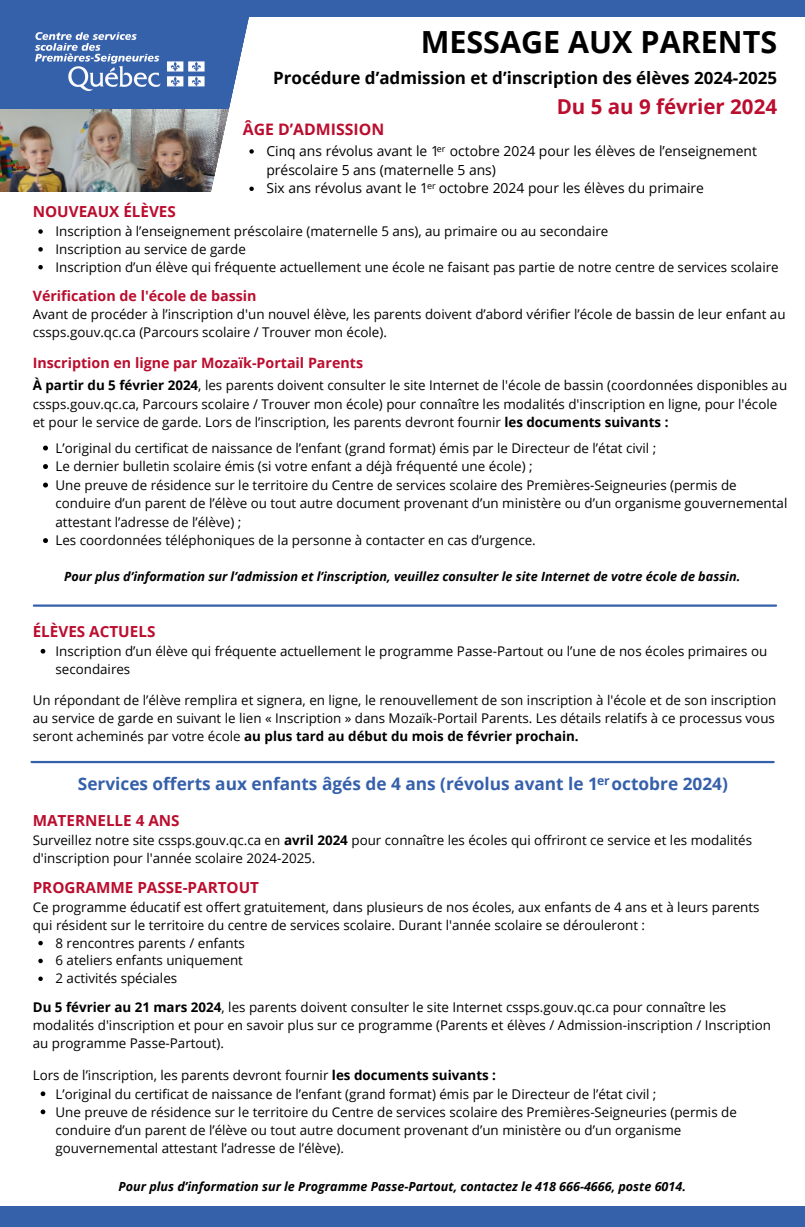
<style>
.page{position:relative;width:805px;height:1227px;background:#fff}
.page>*{position:absolute;margin:0;border:0;box-sizing:border-box;transform-origin:0 0}
.t1{font:700 30.45px "Open Sans";color:#000}
.t2{font:700 20.55px "Open Sans";color:#bb0d2e}
.t3{font:700 17.25px "Open Sans";color:#3560aa}
.t4{font:700 16.95px "Open Sans";color:#000}
.t5{font:700 15.9px "Open Sans";color:#bb0d2e}
.t6{font:700 15.3px "Open Sans";color:#bb0d2e}
.t7{font:700 14.25px "Open Sans";color:#bb0d2e}
.t8{font:13.8px/18.6px "Open Sans";color:#000}
.t9{font:13.35px/18.5px "Open Sans";color:#000}
.t10{font:italic 700 12.6px "Open Sans";color:#000}
.t11{font:700 12.15px "Open Sans";color:#3560aa}
.t12{font:9px "Open Sans";color:#000}
.s1{font-weight:700}
</style>
<div class="page">
<div style="left:0;top:17px;width:209px;height:92px;background:#3560aa"></div>
<img style="left:0;top:109px;width:209px;height:82px">
<img style="left:20px;top:17px;width:189px;height:85px">
<div style="left:0;top:1205px;width:804px;height:21px;background:#3560aa"></div>
<svg style="left:43px;top:445px;width:5px;height:5px"></svg>
<svg style="left:43px;top:464px;width:5px;height:5px"></svg>
<svg style="left:43px;top:482px;width:5px;height:5px"></svg>
<svg style="left:43px;top:538px;width:5px;height:5px"></svg>
<svg style="left:38px;top:229px;width:5px;height:5px"></svg>
<svg style="left:38px;top:247px;width:5px;height:4px"></svg>
<svg style="left:38px;top:265px;width:5px;height:4px"></svg>
<svg style="left:41px;top:648px;width:4px;height:5px"></svg>
<svg style="left:38px;top:940px;width:5px;height:5px"></svg>
<svg style="left:38px;top:958px;width:5px;height:5px"></svg>
<svg style="left:38px;top:976px;width:5px;height:4px"></svg>
<svg style="left:41px;top:1091px;width:4px;height:4px"></svg>
<svg style="left:41px;top:1109px;width:4px;height:5px"></svg>
<svg style="left:209px;top:17px;width:45px;height:175px"></svg>
<hr style="left:34px;top:604px;width:741px;height:2px;background:#3560aa">
<div style="left:0;top:0;width:804px;height:17px;background:#3560aa"></div>
<hr style="left:32px;top:760px;width:741px;height:3px;background:#3560aa">
<p class="t1" style="left:420px;top:21px;width:358px">MESSAGE AUX PARENTS</p>
<p class="t4" style="left:273px;top:66px;width:505px">Procédure d’admission et d’inscription des élèves 2024-2025</p>
<p class="t2" style="left:556px;top:92px;width:222px">Du 5 au 9 février 2024</p>
<p class="t5" style="left:243px;top:118px;width:143px">ÂGE D’ADMISSION</p>
<p class="t8" style="left:266px;top:141px;width:492px">Cinq ans révolus avant le 1 octobre 2024 pour les élèves de l’enseignement préscolaire 5 ans (maternelle 5 ans)</p>
<p class="t8" style="left:266px;top:178px;width:439px">Six ans révolus avant le 1 octobre 2024 pour les élèves du primaire</p>
<p class="t12" style="left:437px;top:142px;width:10px">er</p>
<p class="t12" style="left:427px;top:180px;width:10px">er</p>
<p class="t6" style="left:33px;top:201px;width:145px">NOUVEAUX ÉLÈVES</p>
<p class="t9" style="left:55px;top:221px;width:554px">Inscription à l’enseignement préscolaire (maternelle 5 ans), au primaire ou au secondaire</p>
<p class="t9" style="left:55px;top:239px;width:192px">Inscription au service de garde</p>
<p class="t9" style="left:55px;top:257px;width:724px">Inscription d’un élève qui fréquente actuellement une école ne faisant pas partie de notre centre de services scolaire</p>
<p class="t7" style="left:33px;top:286px;width:225px">Vérification de l'école de bassin</p>
<p class="t9" style="left:33px;top:305px;width:754px;line-height:17.9px">Avant de procéder à l’inscription d'un nouvel élève, les parents doivent d’abord vérifier l’école de bassin de leur enfant au cssps.gouv.qc.ca (Parcours scolaire / Trouver mon école).</p>
<p class="t7" style="left:33px;top:352px;width:332px">Inscription en ligne par Mozaïk-Portail Parents</p>
<p class="t9" style="left:33px;top:376px;width:755px"><span class="s1">À partir du 5 février 2024</span>, les parents doivent consulter le site Internet de l'école de bassin (coordonnées disponibles au cssps.gouv.qc.ca, Parcours scolaire / Trouver mon école) pour connaître les modalités d'inscription en ligne, pour l'école et pour le service de garde. Lors de l’inscription, les parents devront fournir <span class="s1">les documents suivants :</span></p>
<p class="t9" style="left:55px;top:438px;width:602px">L’original du certificat de naissance de l’enfant (grand format) émis par le Directeur de l’état civil ;</p>
<p class="t9" style="left:55px;top:456px;width:478px">Le dernier bulletin scolaire émis (si votre enfant a déjà fréquenté une école) ;</p>
<p class="t9" style="left:55px;top:475px;width:733px">Une preuve de résidence sur le territoire du Centre de services scolaire des Premières-Seigneuries (permis de conduire d’un parent de l’élève ou tout autre document provenant d’un ministère ou d’un organisme gouvernemental attestant l’adresse de l’élève) ;</p>
<p class="t9" style="left:55px;top:530px;width:481px">Les coordonnées téléphoniques de la personne à contacter en cas d’urgence.</p>
<p class="t10" style="left:64px;top:567px;width:677px">Pour plus d’information sur l’admission et l’inscription, veuillez consulter le site Internet de votre école de bassin.</p>
<p class="t6" style="left:33px;top:620px;width:124px">ÉLÈVES ACTUELS</p>
<p class="t9" style="left:55px;top:641px;width:713px;line-height:18px">Inscription d’un élève qui fréquente actuellement le programme Passe-Partout ou l’une de nos écoles primaires ou secondaires</p>
<p class="t9" style="left:33px;top:690px;width:745px;line-height:18px;text-align:justify">Un répondant de l’élève remplira et signera, en ligne, le renouvellement de son inscription à l'école et de son inscription au service de garde en suivant le lien « Inscription » dans Mozaïk-Portail Parents. Les détails relatifs à ce processus vous seront acheminés par votre école <span class="s1">au plus tard au début du mois de février prochain.</span></p>
<p class="t3" style="left:78px;top:771px;width:651px">Services offerts aux enfants âgés de 4 ans (révolus avant le 1 octobre 2024)</p>
<p class="t11" style="left:597px;top:772px;width:14px">er</p>
<p class="t6" style="left:33px;top:809px;width:148px">MATERNELLE 4 ANS</p>
<p class="t9" style="left:33px;top:830px;width:720px;line-height:17.9px">Surveillez notre site cssps.gouv.qc.ca en <span class="s1">avril 2024</span> pour connaître les écoles qui offriront ce service et les modalités d'inscription pour l'année scolaire 2024-2025.</p>
<p class="t6" style="left:33px;top:876px;width:228px">PROGRAMME PASSE-PARTOUT</p>
<p class="t9" style="left:33px;top:897px;width:728px;line-height:17.9px">Ce programme éducatif est offert gratuitement, dans plusieurs de nos écoles, aux enfants de 4 ans et à leurs parents qui résident sur le territoire du centre de services scolaire. Durant l'année scolaire se dérouleront :</p>
<p class="t9" style="left:55px;top:933px;width:191px">8 rencontres parents / enfants</p>
<p class="t9" style="left:55px;top:950px;width:189px">6 ateliers enfants uniquement</p>
<p class="t9" style="left:55px;top:968px;width:123px">2 activités spéciales</p>
<p class="t9" style="left:33px;top:997px;width:739px"><span class="s1">Du 5 février au 21 mars 2024</span>, les parents doivent consulter le site Internet cssps.gouv.qc.ca pour connaître les modalités d'inscription et pour en savoir plus sur ce programme (Parents et élèves / Admission-inscription / Inscription au programme Passe-Partout).</p>
<p class="t9" style="left:33px;top:1065px;width:464px">Lors de l’inscription, les parents devront fournir <span class="s1">les documents suivants :</span></p>
<p class="t9" style="left:55px;top:1083px;width:602px">L’original du certificat de naissance de l’enfant (grand format) émis par le Directeur de l’état civil ;</p>
<p class="t9" style="left:55px;top:1102px;width:682px">Une preuve de résidence sur le territoire du Centre de services scolaire des Premières-Seigneuries (permis de conduire d’un parent de l’élève ou tout autre document provenant d’un ministère ou d’un organisme gouvernemental attestant l’adresse de l’élève).</p>
<p class="t10" style="left:119px;top:1176px;width:568px">Pour plus d’information sur le Programme Passe-Partout, contactez le 418 666-4666, poste 6014.</p>
</div>
